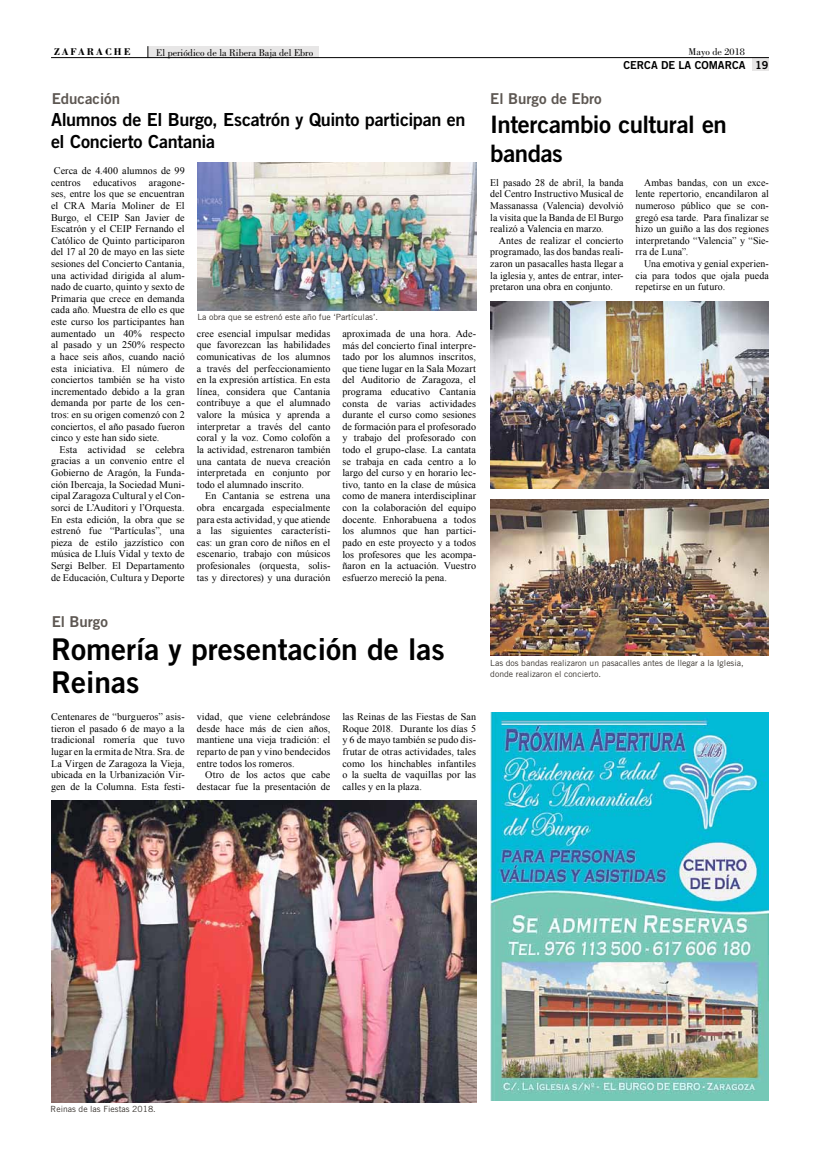
<style>
.page{position:relative;width:820px;height:1163px;background:#fff}
.page>*{position:absolute;margin:0;border:0;box-sizing:border-box;transform-origin:0 0}
.t1{font:30px/33px "Trade Gothic LT Std Bd 2";color:#000}
.t2{font:24px/28.8px "Trade Gothic LT Std Bd 2";letter-spacing:-.02em;color:#000}
.t3{font:18px/21.6px "Trade Gothic LT Std Bd 2";letter-spacing:-.015em;color:#000}
.t4{font:15px "Trade Gothic Bold Two";color:#5d5752}
.t5{font:11px "Trade Gothic LT Std Bd 2";color:#000}
.t6{font:10.1px/11.6px "Times New Roman";letter-spacing:.005em;color:#000;text-align:justify}
.t7{font:10.1px "Bodoni Std";color:#000}
.t8{font:700 10.1px "Bodoni Std";letter-spacing:.2em;color:#000}
.t9{font:8.5px/10.2px "Trade Gothic LT Std";color:#39342f}
</style>
<div class="page">
<div style="left:752px;top:58px;width:16px;height:13px;background:#e7e6e6"></div>
<div style="left:148px;top:46px;width:170px;height:12px;background:#e7e6e6"></div>
<hr style="left:51px;top:57px;width:717px;height:1px;background:#000">
<svg style="left:147px;top:46px;width:1px;height:12px"></svg>
<img style="left:490px;top:499px;width:278px;height:156px">
<img style="left:490px;top:302px;width:278px;height:186px">
<img style="left:197px;top:162px;width:279px;height:148px">
<img style="left:51px;top:800px;width:425px;height:302px">
<img style="left:490px;top:712px;width:278px;height:388px">
<p class="t8" style="left:54px;top:46px;width:78px">ZAFARACHE</p>
<p class="t7" style="left:688px;top:46px;width:58px">Mayo de 2018</p>
<p class="t5" style="left:623px;top:58px;width:146px">CERCA DE LA COMARCA 19</p>
<p class="t7" style="left:156px;top:47px;width:158px">El periódico de la Ribera Baja del Ebro</p>
<h3 class="t4" style="left:52px;top:90px;width:70px">Educación</h3>
<h3 class="t3" style="left:51px;top:108px;width:416px">Alumnos de El Burgo, Escatrón y Quinto participan en el Concierto Cantania</h3>
<p class="t6" style="left:51px;top:164px;width:135px">Cerca de 4.400 alumnos de 99 centros educativos aragone&shy;ses, entre los que se encuentran el CRA María Moliner de El Burgo, el CEIP San Javier de Escatrón y el CEIP Fernando el Católico de Quinto participaron del 17 al 20 de mayo en las siete sesiones del Concierto Cantania, una actividad dirigida al alum&shy;nado de cuarto, quinto y sexto de Primaria que crece en demanda cada año. Muestra de ello es que este curso los participantes han aumentado un 40% respecto al pasado y un 250% respecto a hace seis años, cuando nació esta iniciativa. El número de conciertos también se ha visto incrementado debido a la gran demanda por parte de los cen&shy;tros: en su origen comenzó con 2 conciertos, el año pasado fueron cinco y este han sido siete.</p>
<p class="t6" style="left:51px;top:443px;width:135px;text-indent:9px">Esta actividad se celebra gracias a un convenio entre el Gobierno de Aragón, la Funda&shy;ción Ibercaja, la Sociedad Muni&shy;cipal Zaragoza Cultural y el Con&shy;sorci de L’Auditori y l’Orquesta.<br>En esta edición, la obra que se estrenó fue “Partículas”, una pieza de estilo jazzístico con música de Lluís Vidal y texto de Sergi Belber. El Departamento de Educación, Cultura y Deporte</p>
<p class="t9" style="left:197px;top:311px;width:182px">La obra que se estrenó este año fue ‘Partículas’.</p>
<p class="t6" style="left:197px;top:327px;width:135px">cree esencial impulsar medidas que favorezcan las habilidades comunicativas de los alumnos a través del perfeccionamiento en la expresión artística. En esta línea, considera que Cantania contribuye a que el alumnado valore la música y aprenda a interpretar a través del canto coral y la voz. Como colofón a la actividad, estrenaron también una cantata de nueva creación interpretada en conjunto por todo el alumnado inscrito.</p>
<p class="t6" style="left:197px;top:490px;width:135px;text-indent:9px">En Cantania se estrena una obra encargada especialmente para esta actividad, y que atiende a las siguientes característi&shy;cas: un gran coro de niños en el escenario, trabajo con músicos profesionales (orquesta, solis&shy;tas y directores) y una duración</p>
<p class="t6" style="left:342px;top:327px;width:135px">aproximada de una hora. Ade&shy;más del concierto final interpre&shy;tado por los alumnos inscritos, que tiene lugar en la Sala Mozart del Auditorio de Zaragoza, el programa educativo Cantania consta de varias actividades durante el curso como sesiones de formación para el profesorado y trabajo del profesorado con todo el grupo-clase. La cantata se trabaja en cada centro a lo largo del curso y en horario lec&shy;tivo, tanto en la clase de música como de manera interdisciplinar con la colaboración del equipo docente. Enhorabuena a todos los alumnos que han partici&shy;pado en este proyecto y a todos los profesores que les acompa&shy;ñaron en la actuación. Vuestro esfuerzo mereció la pena.</p>
<h3 class="t4" style="left:52px;top:612px;width:58px">El Burgo</h3>
<h1 class="t1" style="left:51px;top:632px;width:395px">Romería y presentación de las<br>Reinas</h1>
<p class="t6" style="left:51px;top:710px;width:135px">Centenares de “burgueros” asis&shy;tieron el pasado 6 de mayo a la tradicional romería que tuvo lugar en la ermita de Ntra. Sra. de La Virgen de Zaragoza la Vieja, ubicada en la Urbanización Vir&shy;gen de la Columna. Esta festi-</p>
<p class="t6" style="left:197px;top:710px;width:135px">vidad, que viene celebrándose desde hace más de cien años, mantiene una vieja tradición: el reparto de pan y vino bendecidos entre todos los romeros.</p>
<p class="t6" style="left:197px;top:768px;width:135px;text-align:right">Otro de los actos que cabe destacar fue la presentación de</p>
<p class="t6" style="left:342px;top:710px;width:135px">las Reinas de las Fiestas de San Roque 2018. Durante los días 5 y 6 de mayo también se pudo dis&shy;frutar de otras actividades, tales como los hinchables infantiles o la suelta de vaquillas por las calles y en la plaza.</p>
<h3 class="t4" style="left:490px;top:90px;width:113px">El Burgo de Ebro</h3>
<h2 class="t2" style="left:490px;top:110px;width:238px">Intercambio cultural en bandas</h2>
<p class="t6" style="left:490px;top:176px;width:135px">El pasado 28 de abril, la banda del Centro Instructivo Musical de Massanassa (Valencia) devolvió la visita que la Banda de El Burgo realizó a Valencia en marzo.</p>
<p class="t6" style="left:490px;top:234px;width:135px;text-indent:9px">Antes de realizar el concierto programado, las dos bandas reali&shy;zaron un pasacalles hasta llegar a la iglesia y, antes de entrar, inter&shy;pretaron una obra en conjunto.</p>
<p class="t6" style="left:635px;top:176px;width:135px;text-indent:9px">Ambas bandas, con un exce&shy;lente repertorio, encandilaron al numeroso público que se con&shy;gregó esa tarde. Para finalizar se hizo un guiño a las dos regiones interpretando “Valencia” y “Sie&shy;rra de Luna”.</p>
<p class="t6" style="left:635px;top:257px;width:135px;text-indent:9px">Una emotiva y genial experien&shy;cia para todos que ojala pueda repetirse en un futuro.</p>
<p class="t9" style="left:490px;top:658px;width:255px">Las dos bandas realizaron un pasacalles antes de llegar a la Iglesia, donde realizaron el concierto.</p>
<p class="t9" style="left:51px;top:1103px;width:107px">Reinas de las Fiestas 2018.</p>
</div>
